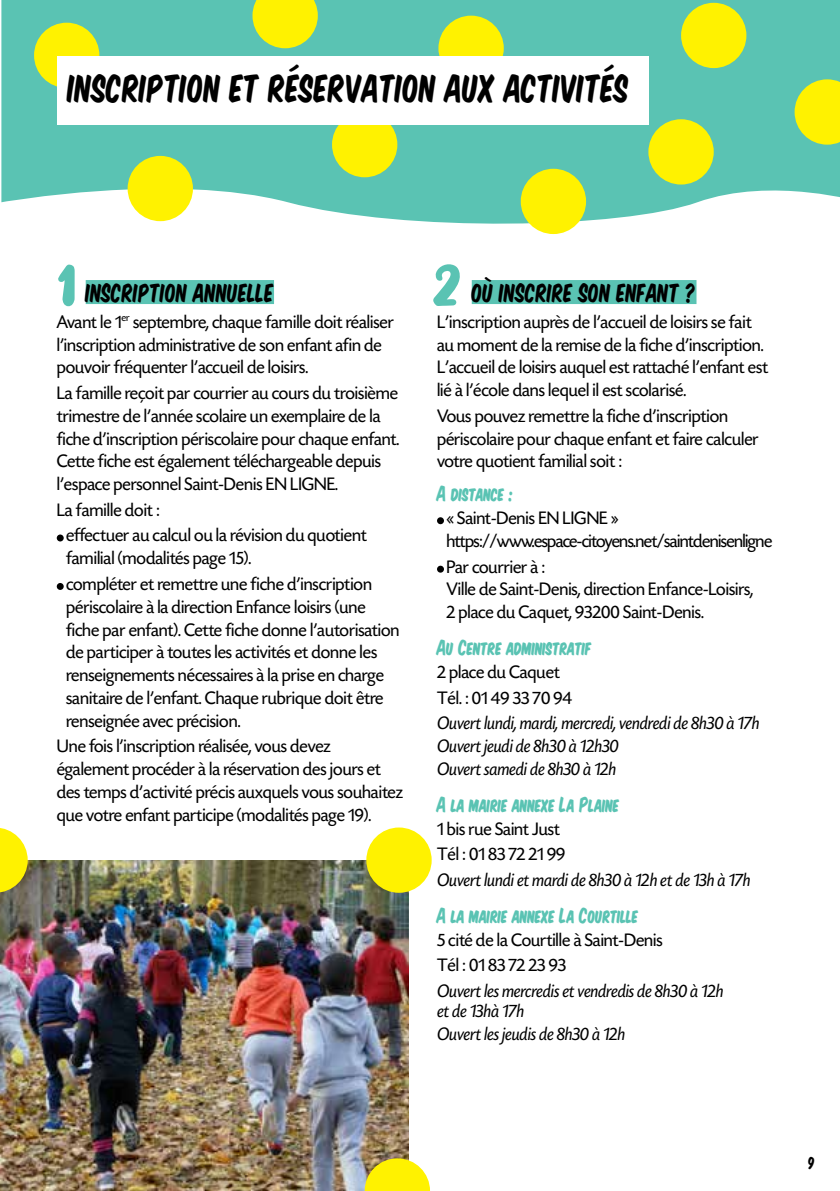
<style>
.page{position:relative;width:840px;height:1191px;background:#fff}
.page>*{position:absolute;margin:0;border:0;box-sizing:border-box;transform-origin:0 0}
.t1{font:66px "No Virus";color:#5ac3b3}
.t2{font:36px "Komika Title Kaps";color:#000}
.t3{font:24px "Komika Title";color:#000}
.t4{font:20px "Komika Title Kaps";color:#5ac3b3}
.t5{font:19px/22.8px "Today SH";color:#000}
.t6{font:italic 19px/22.8px "Today SH";color:#000}
.t7{font:19px/22.8px "Today SH";letter-spacing:-.03em;color:#000}
.t8{font:16px "Komika Title";color:#000}
</style>
<div class="page">
<svg style="left:1px;top:0;width:838px;height:233px;fill:#5ac3b3"></svg>
<div style="left:86px;top:280px;width:188px;height:24px;background:#5ac3b3"></div>
<div style="left:57px;top:534px;width:7px;height:7px;background:#000;border-radius:50%"></div>
<div style="left:57px;top:583px;width:7px;height:7px;background:#000;border-radius:50%"></div>
<div style="left:471px;top:280px;width:225px;height:24px;background:#5ac3b3"></div>
<div style="left:437px;top:517px;width:6px;height:7px;background:#000;border-radius:50%"></div>
<div style="left:437px;top:565px;width:6px;height:7px;background:#000;border-radius:50%"></div>
<div style="left:34px;top:23px;width:65px;height:65px;background:#fff200;border-radius:50%"></div>
<div style="left:127px;top:156px;width:66px;height:65px;background:#fff200;border-radius:50%"></div>
<div style="left:680px;top:3px;width:66px;height:65px;background:#fff200;border-radius:50%"></div>
<div style="left:332px;top:112px;width:65px;height:65px;background:#fff200;border-radius:50%"></div>
<div style="left:520px;top:169px;width:65px;height:65px;background:#fff200;border-radius:50%"></div>
<div style="left:648px;top:119px;width:65px;height:65px;background:#fff200;border-radius:50%"></div>
<svg style="left:794px;top:79px;width:45px;height:66px;background:#e0e921"></svg>
<svg style="left:252px;top:0;width:65px;height:48px;background:#e5ea1b"></svg>
<div style="left:438px;top:16px;width:65px;height:65px;background:#fff200;border-radius:50%"></div>
<div style="left:57px;top:57px;width:591px;height:68px;background:#fff"></div>
<img style="left:0;top:860px;width:408px;height:331px">
<svg style="left:0;top:828px;width:28px;height:64px;background:#ece22a"></svg>
<div style="left:366px;top:827px;width:65px;height:65px;background:#fff200;border-radius:50%"></div>
<svg style="left:364px;top:1158px;width:66px;height:33px;background:#f1e528"></svg>
<h2 class="t2" style="left:68px;top:62px;width:562px">INSCRIPTION ET RÉSERVATION AUX ACTIVITÉS</h2>
<h1 class="t1" style="left:57px;top:255px;width:20px">1</h1>
<h1 class="t1" style="left:431px;top:255px;width:31px">2</h1>
<p class="t3" style="left:471px;top:275px;width:226px">OÙ INSCRIRE SON ENFANT ?</p>
<p class="t5" style="left:437px;top:311px;width:332px">L’inscription auprès de l’accueil de loisirs se fait au moment de la remise de la fiche d’inscription.<br>L’accueil de loisirs auquel est rattaché l’enfant est lié à l’école dans lequel il est scolarisé.</p>
<p class="t5" style="left:437px;top:405px;width:323px">Vous pouvez remettre la fiche d’inscription périscolaire pour chaque enfant et faire calculer votre quotient familial soit :</p>
<p class="t4" style="left:437px;top:479px;width:78px">A distance :</p>
<p class="t7" style="left:446px;top:507px;width:327px">« Saint-Denis EN LIGNE » https://www.espace-citoyens.net/saintdenisenligne</p>
<p class="t5" style="left:446px;top:556px;width:308px">Par courrier à :<br>Ville de Saint-Denis, direction Enfance-Loisirs,<br>2 place du Caquet, 93200 Saint-Denis.</p>
<p class="t4" style="left:437px;top:632px;width:156px">Au Centre administratif</p>
<p class="t5" style="left:437px;top:659px;width:137px;line-height:25.6px">2 place du Caquet<br>Tél. : 01 49 33 70 94</p>
<p class="t6" style="left:437px;top:712px;width:324px">Ouvert lundi, mardi, mercredi, vendredi de 8h30 à 17h<br>Ouvert jeudi de 8h30 à 12h30<br>Ouvert samedi de 8h30 à 12h</p>
<p class="t4" style="left:437px;top:789px;width:184px">A la mairie annexe La Plaine</p>
<p class="t5" style="left:437px;top:816px;width:129px;line-height:25.6px">1 bis rue Saint Just<br>Tél : 01 83 72 21 99</p>
<p class="t6" style="left:437px;top:869px;width:314px">Ouvert lundi et mardi de 8h30 à 12h et de 13h à 17h</p>
<p class="t4" style="left:437px;top:900px;width:203px">A la mairie annexe La Courtille</p>
<p class="t5" style="left:437px;top:927px;width:227px;line-height:25.6px">5 cité de la Courtille à Saint-Denis<br>Tél : 01 83 72 23 93</p>
<p class="t6" style="left:437px;top:981px;width:287px;line-height:20px">Ouvert les mercredis et vendredis de 8h30 à 12h et de 13hà 17h</p>
<p class="t6" style="left:437px;top:1022px;width:189px">Ouvert les jeudis de 8h30 à 12h</p>
<p class="t3" style="left:86px;top:275px;width:190px">INSCRIPTION ANNUELLE</p>
<p class="t5" style="left:57px;top:311px;width:338px">Avant le 1<sup>er</sup> septembre, chaque famille doit réaliser l’inscription administrative de son enfant afin de pouvoir fréquenter l’accueil de loisirs.</p>
<p class="t5" style="left:57px;top:382px;width:344px">La famille reçoit par courrier au cours du troisième trimestre de l’année scolaire un exemplaire de la fiche d’inscription périscolaire pour chaque enfant.<br>Cette fiche est également téléchargeable depuis l’espace personnel Saint-Denis EN LIGNE.</p>
<p class="t5" style="left:66px;top:497px;width:302px;line-height:25.6px;text-indent:-9px">La famille doit :<br>effectuer au calcul ou la révision du quotient</p>
<p class="t5" style="left:66px;top:546px;width:307px;line-height:25.6px">familial (modalités page 15).<br>compléter et remettre une fiche d’inscription</p>
<p class="t5" style="left:66px;top:596px;width:334px">périscolaire à la direction Enfance loisirs (une fiche par enfant). Cette fiche donne l’autorisation de participer à toutes les activités et donne les renseignements nécessaires à la prise en charge sanitaire de l’enfant. Chaque rubrique doit être renseignée avec précision.</p>
<p class="t5" style="left:57px;top:735px;width:347px">Une fois l’inscription réalisée, vous devez également procéder à la réservation des jours et des temps d’activité précis auxquels vous souhaitez que votre enfant participe (modalités page 19).</p>
<p class="t8" style="left:807px;top:1150px;width:8px">9</p>
</div>
